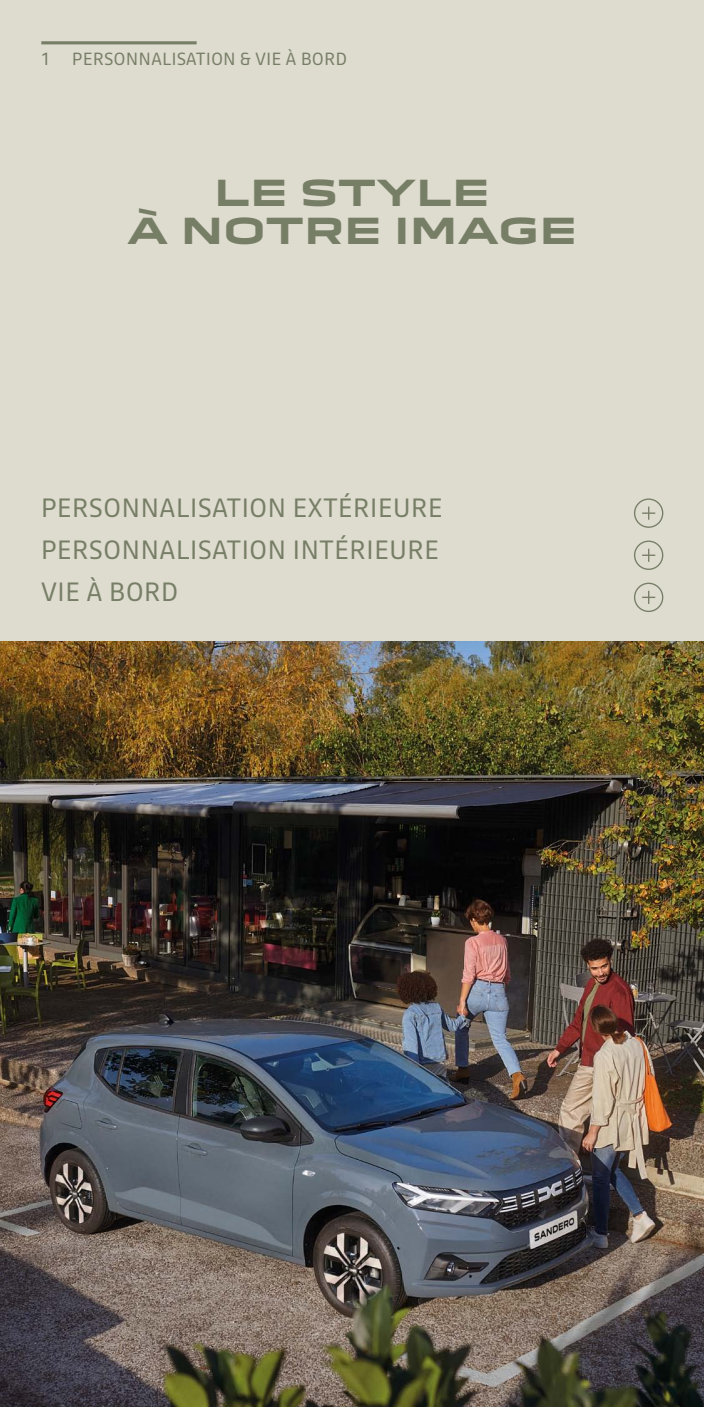
<style>
.page{position:relative;width:704px;height:1407px;background:#fff}
.page>*{position:absolute;margin:0;border:0;box-sizing:border-box;transform-origin:0 0}
.t1{font:700 35px/38.1px "Dacia Block Extended";color:#777e66;text-align:center}
.t2{font:26.25px "Read";color:#777e66}
.t3{font:17.5px "Read";color:#777e66}
</style>
<div class="page">
<div style="left:0;top:0;width:703px;height:641px;background:#dedbcf"></div>
<img style="left:0;top:641px;width:703px;height:765px">
<hr style="left:41px;top:41px;width:155px;height:3px;background:#777e66">
<div style="left:633px;top:498px;width:30px;height:30px;border:1px solid #777e66;border-radius:50%"></div>
<svg style="left:642px;top:506px;width:12px;height:13px"></svg>
<div style="left:633px;top:540px;width:30px;height:30px;border:1px solid #777e66;border-radius:50%"></div>
<svg style="left:642px;top:548px;width:12px;height:14px"></svg>
<div style="left:633px;top:582px;width:30px;height:30px;border:1px solid #777e66;border-radius:50%"></div>
<svg style="left:642px;top:590px;width:12px;height:14px"></svg>
<p class="t3" style="left:41px;top:46px;width:307px">1 PERSONNALISATION &amp; VIE À BORD</p>
<h1 class="t1" style="left:127px;top:175px;width:451px">LE STYLE<br>À NOTRE IMAGE</h1>
<p class="t2" style="left:41px;top:489px;width:16px">PERSONNALISATION</p>
<p class="t2" style="left:292px;top:489px;width:134px">EXTÉRIEURE</p>
<p class="t2" style="left:41px;top:531px;width:16px">PERSONNALISATION</p>
<p class="t2" style="left:292px;top:531px;width:130px">INTÉRIEURE</p>
<p class="t2" style="left:41px;top:573px;width:14px">VIE</p>
<p class="t2" style="left:86px;top:573px;width:40px">À BORD</p>
</div>
